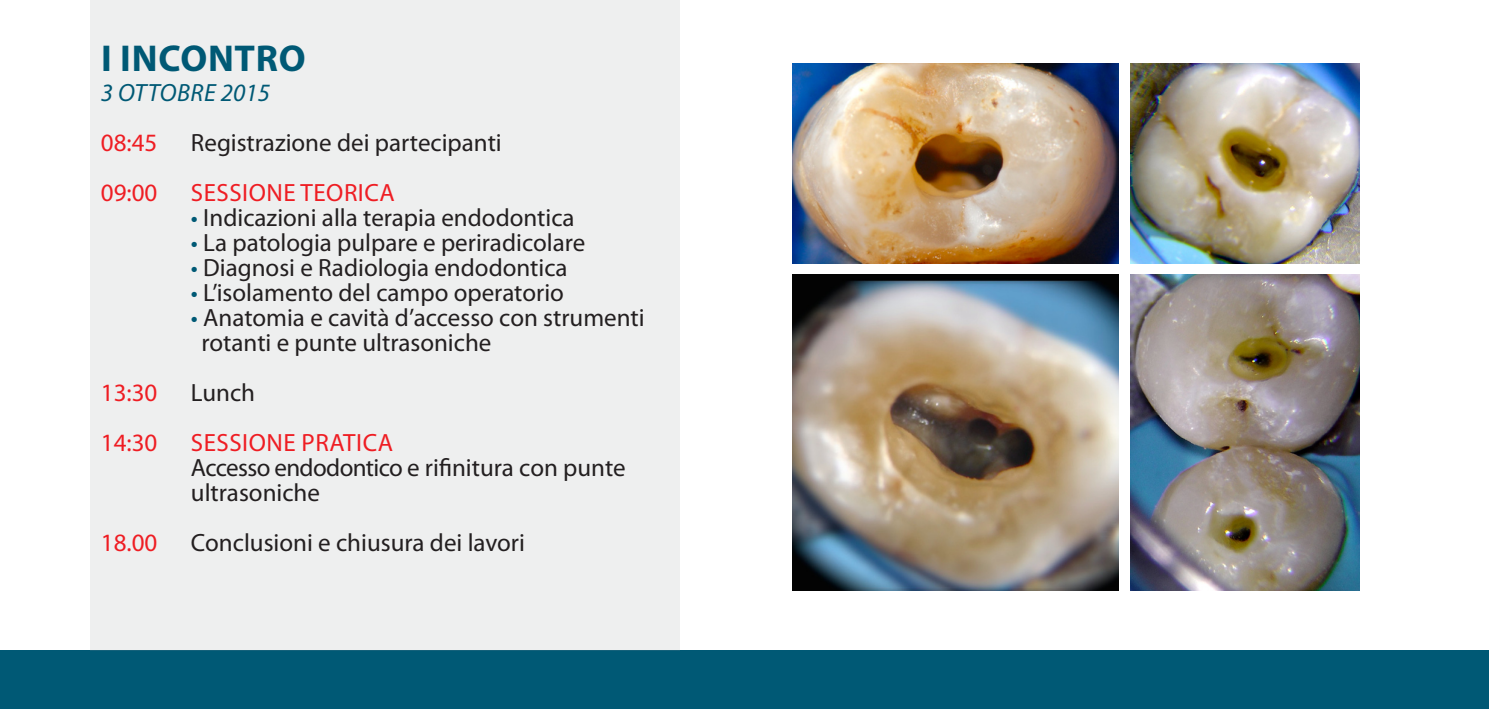
<style>
.page{position:relative;width:1489px;height:709px;background:#fff}
.page>*{position:absolute;margin:0;border:0;box-sizing:border-box;transform-origin:0 0}
.t1{font:700 37.5px "Myriad Pro";letter-spacing:.02em;color:#005975}
.t2{font:25px "Myriad Pro";color:#231f20}
.t3{font:25px "Myriad Pro";letter-spacing:.02em;color:#ee1d23}
.t4{font:25px "Myriad Pro";letter-spacing:-.025em;color:#231f20}
.t5{font:italic 25px "Myriad Pro";letter-spacing:.005em;color:#005975}
.s1{color:#005975}
</style>
<div class="page">
<div style="left:0;top:650px;width:1488px;height:59px;background:#005975"></div>
<div style="left:90px;top:0;width:589px;height:650px;background:#eeefef"></div>
<img style="left:792px;top:64px;width:326px;height:199px">
<img style="left:1130px;top:64px;width:228px;height:199px">
<img style="left:1130px;top:274px;width:228px;height:316px">
<img style="left:792px;top:274px;width:326px;height:316px">
<p class="t1" style="left:101px;top:33px;width:206px">I INCONTRO</p>
<p class="t5" style="left:101px;top:77px;width:170px">3 OTTOBRE 2015</p>
<p class="t3" style="left:101px;top:127px;width:58px">08:45</p>
<p class="t2" style="left:191px;top:127px;width:312px">Registrazione dei partecipanti</p>
<p class="t3" style="left:101px;top:177px;width:58px">09:00</p>
<p class="t3" style="left:191px;top:177px;width:205px">SESSIONE TEORICA</p>
<p class="t2" style="left:191px;top:202px;width:385px"><span class="s1">•</span> Indicazioni alla terapia endodontica</p>
<p class="t2" style="left:191px;top:227px;width:396px"><span class="s1">•</span> La patologia pulpare e periradicolare</p>
<p class="t2" style="left:191px;top:252px;width:378px"><span class="s1">•</span> Diagnosi e Radiologia endodontica</p>
<p class="t2" style="left:191px;top:277px;width:374px"><span class="s1">•</span> L’isolamento del campo operatorio</p>
<p class="t2" style="left:191px;top:302px;width:455px"><span class="s1">•</span> Anatomia e cavità d’accesso con strumenti</p>
<p class="t2" style="left:201px;top:327px;width:291px">rotanti e punte ultrasoniche</p>
<p class="t3" style="left:101px;top:377px;width:58px">13:30</p>
<p class="t2" style="left:191px;top:377px;width:66px">Lunch</p>
<p class="t3" style="left:101px;top:427px;width:58px">14:30</p>
<p class="t3" style="left:191px;top:427px;width:204px">SESSIONE PRATICA</p>
<p class="t4" style="left:191px;top:452px;width:436px">Accesso endodontico e rifinitura con punte</p>
<p class="t2" style="left:191px;top:477px;width:130px">ultrasoniche</p>
<p class="t3" style="left:101px;top:527px;width:58px">18.00</p>
<p class="t2" style="left:191px;top:527px;width:335px">Conclusioni e chiusura dei lavori</p>
</div>
